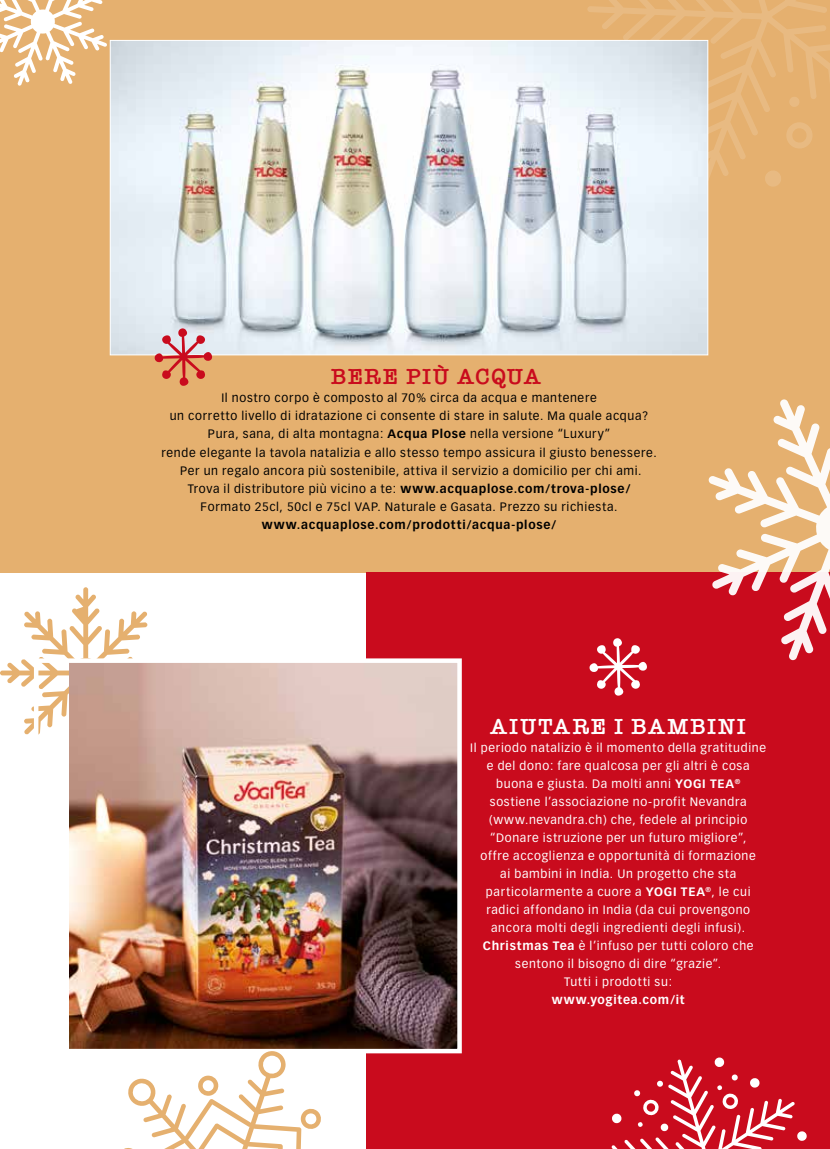
<style>
.page{position:relative;width:830px;height:1149px;background:#fff}
.page>*{position:absolute;margin:0;border:0;box-sizing:border-box;transform-origin:0 0}
.t1{font:600 22.5px "American Typewriter";letter-spacing:.09em;color:#fff}
.t2{font:600 22.5px "American Typewriter";letter-spacing:.065em;color:#c90b1d}
.t3{font:12px/18px "Vectora LH";letter-spacing:.055em;color:#fff;text-align:center}
.t4{font:12px/18px "Vectora LH";letter-spacing:.055em;color:#000;text-align:center}
.t5{font:700 12px "Vectora LH";letter-spacing:.065em;color:#000}
.t6{font:700 12px "Vectora LH";letter-spacing:.06em;color:#fff}
.s1{font-weight:700}
</style>
<div class="page">
<div style="left:0;top:0;width:829px;height:572px;background:#e5b06f"></div>
<svg style="left:587px;top:0;width:242px;height:184px"></svg>
<svg style="left:784px;top:120px;width:30px;height:30px"></svg>
<svg style="left:763px;top:169px;width:18px;height:18px"></svg>
<svg style="left:788px;top:96px;width:11px;height:12px"></svg>
<div style="left:366px;top:572px;width:463px;height:576px;background:#c90b1d"></div>
<svg style="left:0;top:587px;width:148px;height:171px"></svg>
<svg style="left:0;top:0;width:107px;height:86px"></svg>
<svg style="left:708px;top:399px;width:121px;height:261px"></svg>
<img style="left:70px;top:663px;width:386px;height:384px">
<div style="left:34px;top:658px;width:427px;height:394px;border:4px solid #fff"></div>
<svg style="left:589px;top:638px;width:58px;height:58px"></svg>
<img style="left:112px;top:42px;width:594px;height:311px">
<svg style="left:87px;top:1050px;width:289px;height:98px"></svg>
<svg style="left:152px;top:325px;width:63px;height:61px"></svg>
<svg style="left:611px;top:1057px;width:196px;height:91px"></svg>
<h1 class="t2" style="left:331px;top:359px;width:211px">BERE PIÙ ACQUA</h1>
<p class="t4" style="left:161px;top:389px;width:496px">Il nostro corpo è composto al 70% circa da acqua e mantenere<br>un corretto livello di idratazione ci consente di stare in salute. Ma quale acqua?<br>Pura, sana, di alta montagna: <span class="s1">Acqua Plose</span> nella versione “Luxury”<br>rende elegante la tavola natalizia e allo stesso tempo assicura il giusto benessere.<br>Per un regalo ancora più sostenibile, attiva il servizio a domicilio per chi ami.<br>Trova il distributore più vicino a te: <span class="s1">www.acquaplose.com/trova-plose/ </span>Formato 25cl, 50cl e 75cl VAP. Naturale e Gasata. Prezzo su richiesta.</p>
<p class="t5" style="left:261px;top:517px;width:296px">www.acquaplose.com/prodotti/acqua-plose/</p>
<h1 class="t1" style="left:490px;top:708px;width:257px">AIUTARE I BAMBINI</h1>
<p class="t3" style="left:470px;top:738px;width:297px">Il periodo natalizio è il momento della gratitudine e del dono: fare qualcosa per gli altri è cosa buona e giusta. Da molti anni <span class="s1">YOGI TEA</span><sup>® </sup>sostiene l’associazione no-profit Nevandra (www.nevandra.ch) che, fedele al principio “Donare istruzione per un futuro migliore”,<br>offre accoglienza e opportunità di formazione<br>ai bambini in India. Un progetto che sta particolarmente a cuore a <span class="s1">YOGI TEA</span><sup>®</sup>, le cui radici affondano in India (da cui provengono ancora molti degli ingredienti degli infusi).<br><span class="s1">Christmas Tea</span> è l’infuso per tutti coloro che sentono il bisogno di dire “grazie”.<br>Tutti i prodotti su:</p>
<p class="t6" style="left:551px;top:992px;width:134px">www.yogitea.com/it</p>
</div>
